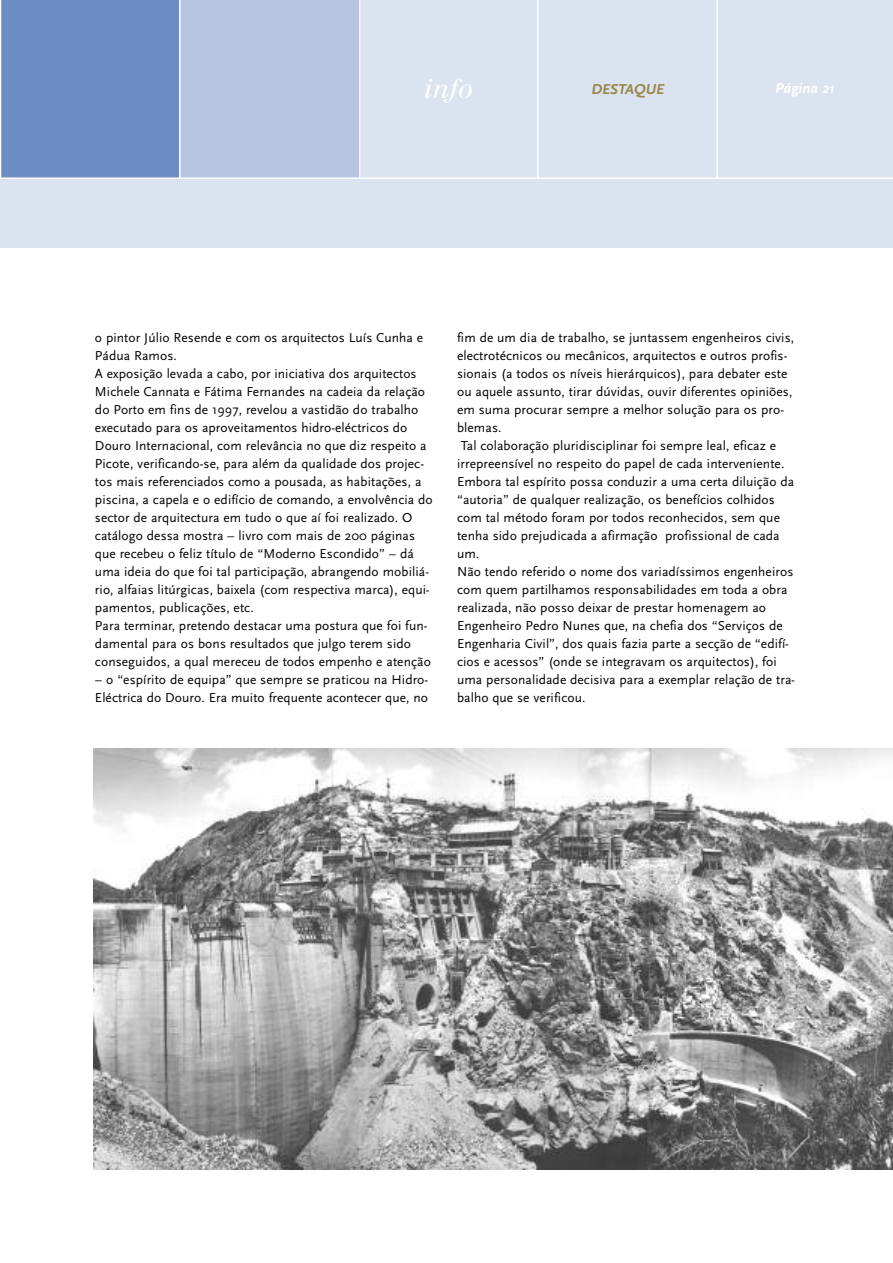
<style>
.page{position:relative;width:893px;height:1263px;background:#fff}
.page>*{position:absolute;margin:0;border:0;box-sizing:border-box;transform-origin:0 0}
.t1{font:italic 27px "Walbaum";color:#fff}
.t2{font:italic 700 15px "Scala Sans";color:#998948}
.t3{font:italic 700 15px "Scala Sans";color:#fff}
.t4{font:13.5px/18px "Scala Sans";letter-spacing:.005em;color:#000}
</style>
<div class="page">
<div style="left:0;top:0;width:893px;height:248px;background:#dbe2f0"></div>
<div style="left:0;top:0;width:180px;height:178px;background:#6d8dc2"></div>
<div style="left:180px;top:0;width:180px;height:178px;background:#b6c6e1"></div>
<hr style="left:179px;top:0;width:2px;height:178px;background:#fff">
<hr style="left:359px;top:0;width:2px;height:178px;background:#fff">
<hr style="left:537px;top:0;width:2px;height:178px;background:#fff">
<hr style="left:716px;top:0;width:2px;height:178px;background:#fff">
<hr style="left:0;top:177px;width:893px;height:2px;background:#fff">
<hr style="left:0;top:0;width:1px;height:178px;background:#fff">
<img style="left:94px;top:748px;width:799px;height:421px">
<h1 class="t1" style="left:424px;top:79px;width:51px">info</h1>
<p class="t2" style="left:591px;top:80px;width:74px">DESTAQUE</p>
<p class="t3" style="left:775px;top:80px;width:61px">Página 21</p>
<p class="t4" style="left:95px;top:328px;width:339px">o pintor Júlio Resende e com os arquitectos Luís Cunha e Pádua Ramos.<br>A exposição levada a cabo, por iniciativa dos arquitectos Michele Cannata e Fátima Fernandes na cadeia da relação do Porto em fins de 1997, revelou a vastidão do trabalho executado para os aproveitamentos hidro-eléctricos do Douro Internacional, com relevância no que diz respeito a Picote, verificando-se, para além da qualidade dos projec&shy;tos mais referenciados como a pousada, as habitações, a piscina, a capela e o edifício de comando, a envolvência do sector de arquitectura em tudo o que aí foi realizado. O catálogo dessa mostra – livro com mais de 200 páginas que recebeu o feliz título de “Moderno Escondido” – dá uma ideia do que foi tal participação, abrangendo mobiliá&shy;rio, alfaias litúrgicas, baixela (com respectiva marca), equi&shy;pamentos, publicações, etc.<br>Para terminar, pretendo destacar uma postura que foi fun&shy;damental para os bons resultados que julgo terem sido conseguidos, a qual mereceu de todos empenho e atenção</p>
<p class="t4" style="left:95px;top:670px;width:335px">– o “espírito de equipa” que sempre se praticou na Hidro-<br>Eléctrica do Douro. Era muito frequente acontecer que, no</p>
<p class="t4" style="left:457px;top:328px;width:339px">fim de um dia de trabalho, se juntassem engenheiros civis, electrotécnicos ou mecânicos, arquitectos e outros profis&shy;sionais (a todos os níveis hierárquicos), para debater este ou aquele assunto, tirar dúvidas, ouvir diferentes opiniões, em suma procurar sempre a melhor solução para os pro&shy;blemas.<br>Tal colaboração pluridisciplinar foi sempre leal, eficaz e irrepreensível no respeito do papel de cada interveniente.<br>Embora tal espírito possa conduzir a uma certa diluição da “autoria” de qualquer realização, os benefícios colhidos com tal método foram por todos reconhecidos, sem que tenha sido prejudicada a afirmação profissional de cada um.<br>Não tendo referido o nome dos variadíssimos engenheiros com quem partilhamos responsabilidades em toda a obra realizada, não posso deixar de prestar homenagem ao Engenheiro Pedro Nunes que, na chefia dos “Serviços de Engenharia Civil”, dos quais fazia parte a secção de “edifí&shy;cios e acessos” (onde se integravam os arquitectos), foi uma personalidade decisiva para a exemplar relação de tra&shy;balho que se verificou.</p>
</div>
